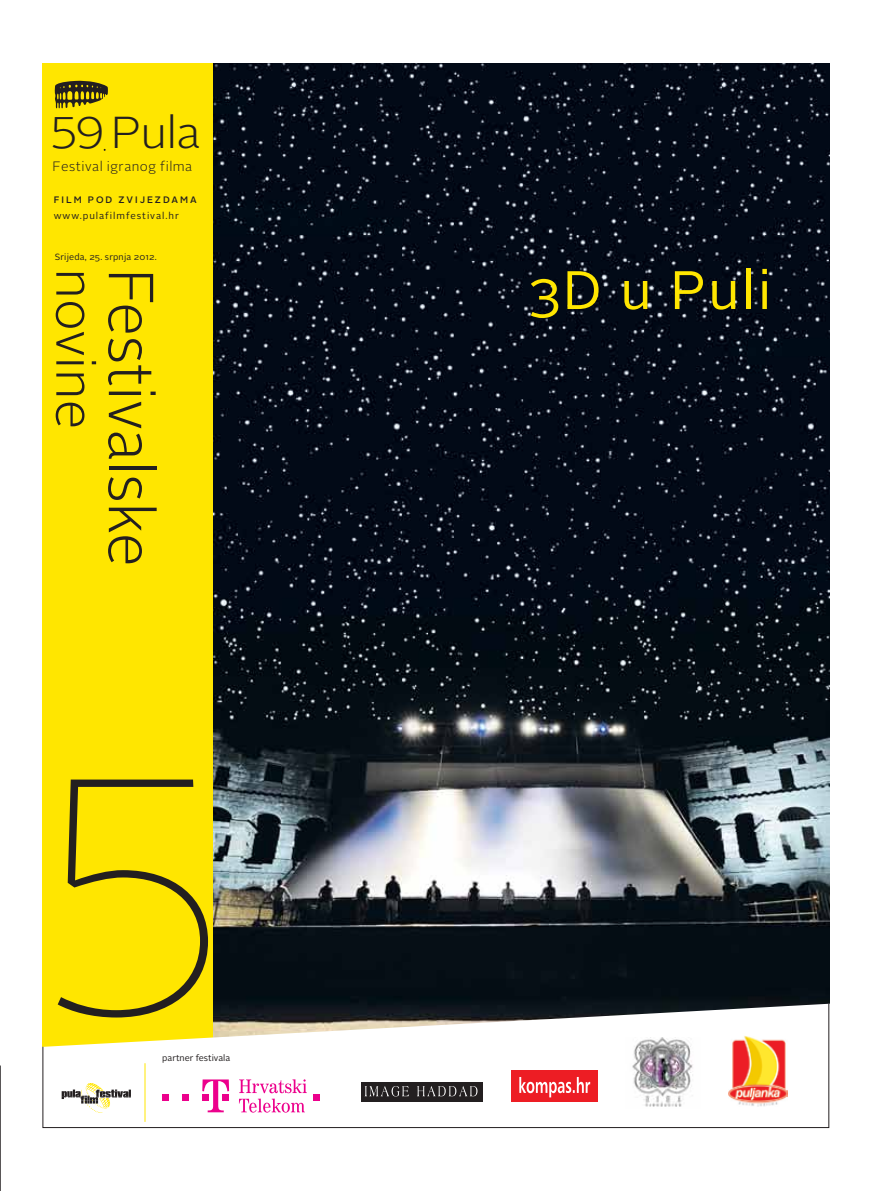
<style>
.page{position:relative;width:893px;height:1191px;background:#fff}
.page>*{position:absolute;margin:0;border:0;box-sizing:border-box;transform-origin:0 0}
.t1{font:100 334.2px "Alright Sans";color:#231f20}
.t2{font:300 63.3px "Alright Sans";letter-spacing:-.005em;color:#231f20}
.t3{font:54px "Alright Sans";letter-spacing:.05em;color:#ffe600}
.t4{font:300 53.85px "Alright Sans";color:#231f20}
.t5{font:300 44.7px "Alright Sans";letter-spacing:-.015em;color:#231f20;scale:1.05 1}
.t6{font:300 13.5px "Alright Sans";letter-spacing:.035em;color:#231f20}
.t7{font:9.6px "Alright Sans";letter-spacing:.1em;color:#231f20}
.t8{font:500 9.3px "Alright Sans";letter-spacing:.21em;color:#231f20}
.t9{font:9px "Alright Sans";letter-spacing:.01em;color:#231f20}
</style>
<div class="page">
<img style="left:213px;top:64px;width:616px;height:936px">
<div style="left:43px;top:64px;width:170px;height:1127px;background:#ffe600"></div>
<svg style="left:42px;top:1000px;width:788px;height:191px"></svg>
<svg style="left:42px;top:1003px;width:788px;height:125px"></svg>
<hr style="left:145px;top:1063px;width:1px;height:58px;background:#ffe600">
<svg style="left:62px;top:1081px;width:69px;height:32px;background:#d8d6cb"></svg>
<div style="left:162px;top:1094px;width:7px;height:7px;background:#ec008c"></div>
<div style="left:182px;top:1094px;width:7px;height:7px;background:#ec008c"></div>
<svg style="left:202px;top:1079px;width:27px;height:33px"></svg>
<div style="left:222px;top:1094px;width:7px;height:7px;background:#ec008c"></div>
<div style="left:314px;top:1094px;width:6px;height:7px;background:#ec008c"></div>
<svg style="left:239px;top:1079px;width:68px;height:33px"></svg>
<hr style="left:0;top:1065px;width:1px;height:126px;background:#231f20">
<svg style="left:55px;top:81px;width:53px;height:27px"></svg>
<img style="left:729px;top:1034px;width:59px;height:74px">
<div style="left:361px;top:1081px;width:122px;height:20px;background:#231f20"></div>
<svg style="left:365px;top:1086px;width:44px;height:10px"></svg>
<svg style="left:417px;top:1086px;width:60px;height:10px"></svg>
<img style="left:626px;top:1037px;width:74px;height:71px">
<div style="left:511px;top:1070px;width:86px;height:32px;background:#ed1d24"></div>
<svg style="left:519px;top:1077px;width:71px;height:20px"></svg>
<h3 class="t5" style="left:50px;top:103px;width:145px">59Pula</h3>
<h3 class="t6" style="left:53px;top:157px;width:141px">Festival igranog filma</h3>
<p class="t8" style="left:54px;top:193px;width:144px">FILM POD ZVIJEZDAMA</p>
<p class="t7" style="left:54px;top:209px;width:127px">www.pulafilmfestival.hr</p>
<p class="t9" style="left:55px;top:251px;width:104px">Srijeda, 25. srpnja 2012.</p>
<h3 class="t4" style="left:111px;top:268px;width:163px;rotate:90deg">novine</h3>
<h2 class="t2" style="left:174px;top:268px;width:300px;rotate:90deg">Festivalske</h2>
<h3 class="t3" style="left:528px;top:254px;width:244px">3D u Puli</h3>
<h1 class="t1" style="left:39px;top:611px;width:186px">5</h1>
<p class="t9" style="left:162px;top:1051px;width:69px">partner festivala</p>
</div>
